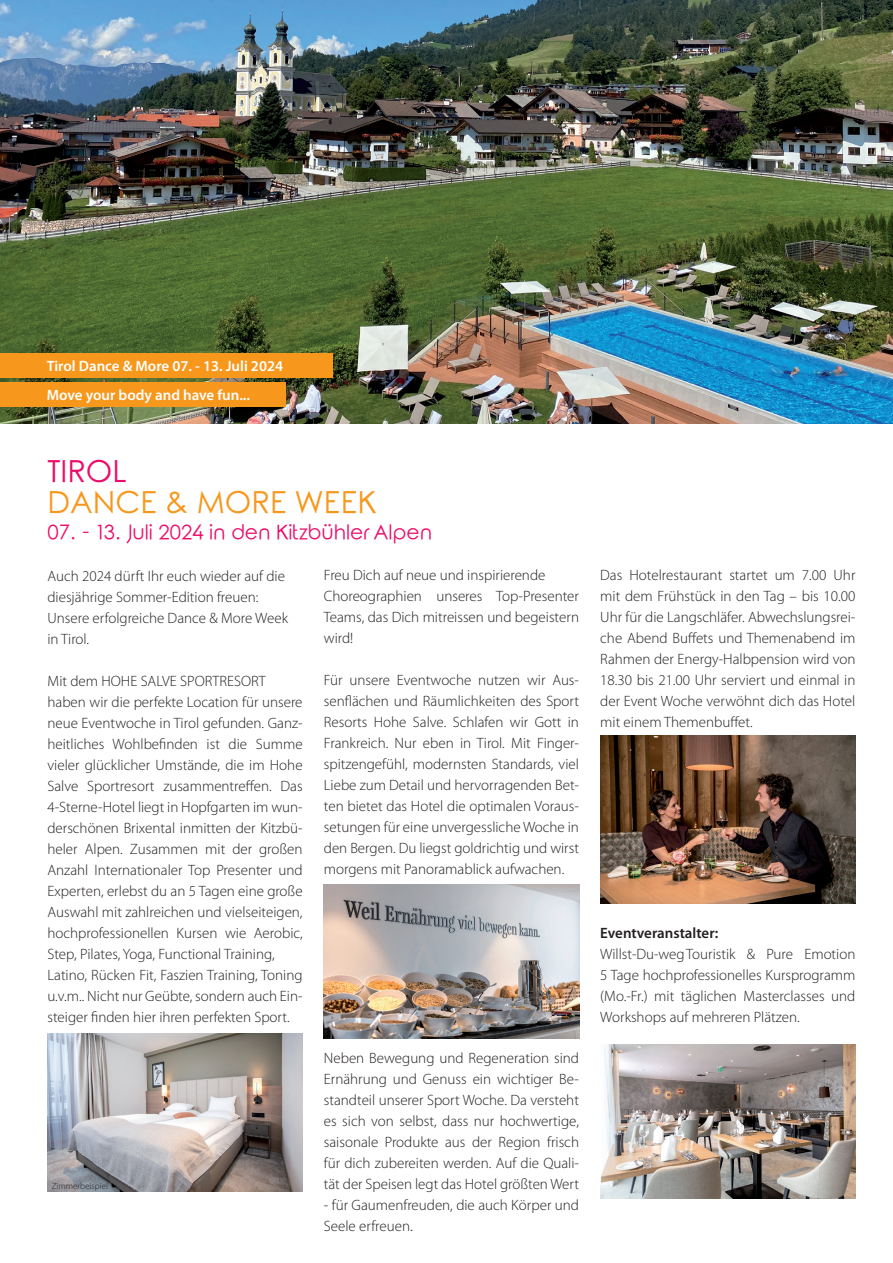
<style>
.page{position:relative;width:893px;height:1263px;background:#fff}
.page>*{position:absolute;margin:0;border:0;box-sizing:border-box;transform-origin:0 0}
.t1{font:30.3px "Rounded Elegance";color:#f7981d}
.t2{font:30.3px "Rounded Elegance";color:#ec0c6a}
.t3{font:20.25px "Rounded Elegance";color:#ec0c6a}
.t4{font:300 15px/21px "Myriad Pro";color:#231f20}
.t5{font:600 15px/29.2px "Myriad Pro";color:#fff}
.t6{font:600 15px "Myriad Pro";color:#231f20}
.t7{font:300 9px "Myriad Pro";color:#231f20}
.s1{font-size:16.5px}
</style>
<div class="page">
<img style="left:0;top:0;width:893px;height:423px">
<img style="left:600px;top:1044px;width:255px;height:154px">
<img style="left:324px;top:885px;width:255px;height:154px">
<img style="left:600px;top:736px;width:255px;height:168px">
<div style="left:0;top:353px;width:332px;height:24px;background:#f7981d"></div>
<div style="left:0;top:382px;width:286px;height:25px;background:#f7981d"></div>
<img style="left:47px;top:1033px;width:256px;height:159px">
<p class="t5" style="left:47px;top:351px;width:238px">Tirol Dance &amp; More 07. - 13. Juli 2024<br>Move your body and have fun...</p>
<h1 class="t2" style="left:47px;top:454px;width:81px">TIROL</h1>
<h1 class="t1" style="left:47px;top:484px;width:330px">DANCE &amp; MORE WEEK</h1>
<h2 class="t3" style="left:47px;top:520px;width:386px">07. - 13. JULI 2024 IN DEN KITZBÜHLER ALPEN</h2>
<p class="t4" style="left:47px;top:565px;width:242px">Auch 2024 dürft Ihr euch wieder auf die diesjährige Sommer-Edition freuen:<br>Unsere erfolgreiche Dance &amp; More Week in Tirol.</p>
<p class="t4" style="left:47px;top:670px;width:257px">Mit dem HOHE SALVE SPORTRESORT haben wir die perfekte Location für unsere neue Eventwoche in Tirol gefunden. Ganz&shy;heitliches Wohlbefinden ist die Summe vieler glücklicher Umstände, die im Hohe Salve Sportresort zusammentreffen. Das 4-Sterne-Hotel liegt in Hopfgarten im wun&shy;derschönen Brixental inmitten der Kitzbü&shy;heler Alpen. Zusammen mit der großen Anzahl Internationaler Top Presenter und Experten, erlebst du an 5 Tagen eine große Auswahl mit zahlreichen und vielseiteigen, hochprofessionellen Kursen wie Aerobic, Step, Pilates, Yoga, Functional Training, Latino, Rücken Fit, Faszien Training, Toning u.v.m.. Nicht nur Geübte, sondern auch Ein&shy;steiger finden hier ihren perfekten Sport.</p>
<p class="t4" style="left:324px;top:565px;width:257px">Freu Dich auf neue und inspirierende<br>Choreographien unseres Top-Presenter<br>Teams, das Dich mitreissen und begeistern wird!</p>
<p class="t4" style="left:324px;top:670px;width:257px;text-align:justify">Für unsere Eventwoche nutzen wir Aus&shy;senflächen und Räumlichkeiten des Sport Resorts Hohe Salve. Schlafen wir Gott in Frankreich. Nur eben in Tirol. Mit Finger&shy;spitzengefühl, modernsten Standards, viel Liebe zum Detail und hervorragenden Bet&shy;ten bietet das Hotel die optimalen Voraus&shy;setungen für eine unvergessliche Woche in den Bergen. Du liegst goldrichtig und wirst morgens mit Panoramablick aufwachen.</p>
<p class="t7" style="left:52px;top:1180px;width:58px">Zimmerbeispiel</p>
<p class="t4" style="left:324px;top:1048px;width:257px;text-align:justify">Neben Bewegung und Regeneration sind Ernährung und Genuss ein wichtiger Be&shy;standteil unserer Sport Woche. Da versteht es sich von selbst, dass nur hochwertige, saisonale Produkte aus der Region frisch für dich zubereiten werden. Auf die Quali&shy;tät der Speisen legt das Hotel größten Wert</p>
<p class="t4" style="left:324px;top:1195px;width:257px">- für Gaumenfreuden, die auch Körper und<br>Seele erfreuen<span class="s1">.</span></p>
<p class="t4" style="left:600px;top:565px;width:257px;text-align:justify">Das Hotelrestaurant startet um 7.00 Uhr mit dem Frühstück in den Tag – bis 10.00<br>Uhr für die Langschläfer. Abwechslungsrei&shy;che Abend Buffets und Themenabend im Rahmen der Energy-Halbpension wird von 18.30 bis 21.00 Uhr serviert und einmal in der Event Woche verwöhnt dich das Hotel mit einem Themenbuffet.</p>
<p class="t6" style="left:600px;top:923px;width:119px">Eventveranstalter:</p>
<p class="t4" style="left:600px;top:943px;width:257px;text-align:justify">Willst-Du-wegTouristik &amp; Pure Emotion 5 Tage hochprofessionelles Kursprogramm (Mo.-Fr.) mit täglichen Masterclasses und Workshops auf mehreren Plätzen.</p>
</div>
